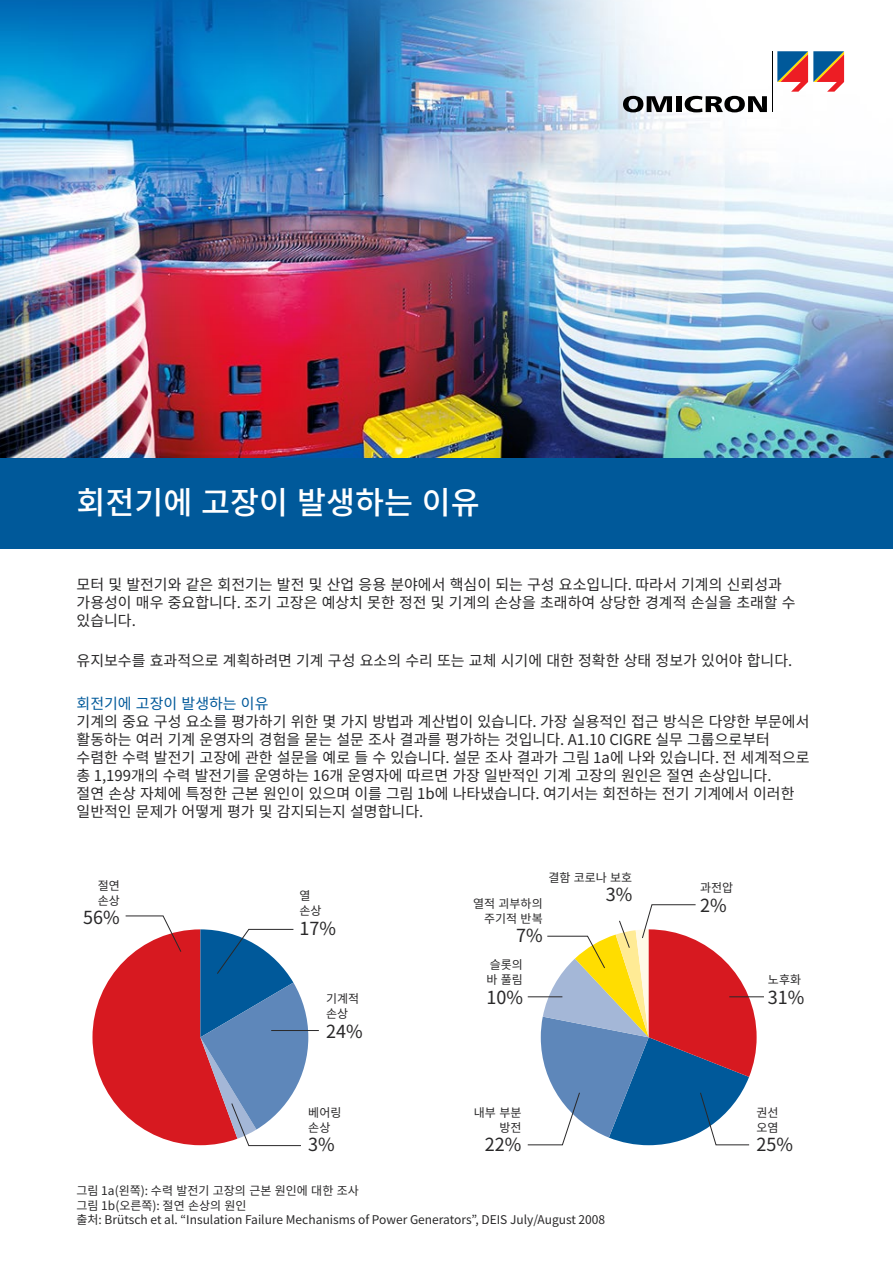
<style>
.page{position:relative;width:893px;height:1263px;background:#fff}
.page>*{position:absolute;margin:0;border:0;box-sizing:border-box;transform-origin:0 0}
.t1{font:500 31.5px "Noto Sans CJ Kkr";color:#fff}
.t2{font:18px "Noto Sans CJ Kkr";color:#292829}
.t3{font:15px/18px "Noto Sans CJ Kkr";color:#292829}
.t4{font:12px/15px "Noto Sans CJ Kkr";color:#292829}
.s1{color:#00599a}
</style>
<div class="page">
<div style="left:0;top:449px;width:893px;height:100px;background:#00599a"></div>
<img style="left:0;top:0;width:893px;height:458px">
<svg style="left:623px;top:96px;width:49px;height:16px"></svg>
<div style="left:676px;top:96px;width:5px;height:16px;background:#000"></div>
<svg style="left:685px;top:96px;width:82px;height:16px"></svg>
<hr style="left:772px;top:51px;width:1px;height:61px;background:#000">
<svg style="left:777px;top:51px;width:67px;height:41px"></svg>
<hr style="left:271px;top:1030px;width:48px;height:1px;background:#292829">
<svg style="left:92px;top:915px;width:216px;height:231px"></svg>
<hr style="left:729px;top:996px;width:35px;height:1px;background:#292829">
<svg style="left:527px;top:904px;width:230px;height:241px"></svg>
<p class="t1" style="left:77px;top:485px;width:405px">회전기에 고장이 발생하는 이유</p>
<p class="t3" style="left:77px;top:576px;width:721px">모터 및 발전기와 같은 회전기는 발전 및 산업 응용 분야에서 핵심이 되는 구성 요소입니다. 따라서 기계의 신뢰성과 가용성이 매우 중요합니다. 조기 고장은 예상치 못한 정전 및 기계의 손상을 초래하여 상당한 경계적 손실을 초래할 수 있습니다.</p>
<p class="t3" style="left:77px;top:652px;width:717px">유지보수를 효과적으로 계획하려면 기계 구성 요소의 수리 또는 교체 시기에 대한 정확한 상태 정보가 있어야 합니다.</p>
<p class="t3" style="left:77px;top:695px;width:735px"><span class="s1">회전기에 고장이 발생하는 이유<br></span>기계의 중요 구성 요소를 평가하기 위한 몇 가지 방법과 계산법이 있습니다. 가장 실용적인 접근 방식은 다양한 부문에서 활동하는 여러 기계 운영자의 경험을 묻는 설문 조사 결과를 평가하는 것입니다. A1.10 CIGRE 실무 그룹으로부터 수렴한 수력 발전기 고장에 관한 설문을 예로 들 수 있습니다. 설문 조사 결과가 그림 1a에 나와 있습니다. 전 세계적으로 총 1,199개의 수력 발전기를 운영하는 16개 운영자에 따르면 가장 일반적인 기계 고장의 원인은 절연 손상입니다.<br>절연 손상 자체에 특정한 근본 원인이 있으며 이를 그림 1b에 나타냈습니다. 여기서는 회전하는 전기 기계에서 이러한 일반적인 문제가 어떻게 평가 및 감지되는지 설명합니다.</p>
<p class="t4" style="left:98px;top:878px;width:24px">절연 손상</p>
<p class="t2" style="left:83px;top:907px;width:38px">56%</p>
<p class="t4" style="left:299px;top:889px;width:24px">열 손상</p>
<p class="t2" style="left:299px;top:918px;width:38px">17%</p>
<p class="t4" style="left:326px;top:992px;width:35px">기계적 손상</p>
<p class="t2" style="left:326px;top:1021px;width:38px">24%</p>
<p class="t4" style="left:548px;top:870px;width:85px">결함 코로나 보호</p>
<p class="t2" style="left:606px;top:884px;width:28px">3%</p>
<p class="t4" style="left:700px;top:881px;width:35px">과전압</p>
<p class="t2" style="left:700px;top:895px;width:28px">2%</p>
<p class="t4" style="left:473px;top:896px;width:71px;text-align:right">열적 괴부하의 주기적 반복</p>
<p class="t2" style="left:516px;top:926px;width:28px">7%</p>
<p class="t4" style="left:486px;top:958px;width:38px">슬롯의 바 풀림</p>
<p class="t2" style="left:486px;top:987px;width:38px">10%</p>
<p class="t4" style="left:768px;top:973px;width:35px">노후화</p>
<p class="t2" style="left:768px;top:987px;width:38px">31%</p>
<p class="t4" style="left:308px;top:1105px;width:35px">베어링 손상</p>
<p class="t2" style="left:308px;top:1135px;width:28px">3%</p>
<p class="t4" style="left:474px;top:1105px;width:49px;text-align:right">내부 부분 방전</p>
<p class="t2" style="left:485px;top:1135px;width:38px">22%</p>
<p class="t4" style="left:77px;top:1184px;width:530px;line-height:14.4px">그림 1a(왼쪽): 수력 발전기 고장의 근본 원인에 대한 조사<br>그림 1b(오른쪽): 절연 손상의 원인<br>출처: Brütsch et al. “Insulation Failure Mechanisms of Power Generators”, DEIS July/August 2008</p>
<p class="t4" style="left:757px;top:1105px;width:24px">권선 오염</p>
<p class="t2" style="left:757px;top:1135px;width:38px">25%</p>
</div>
